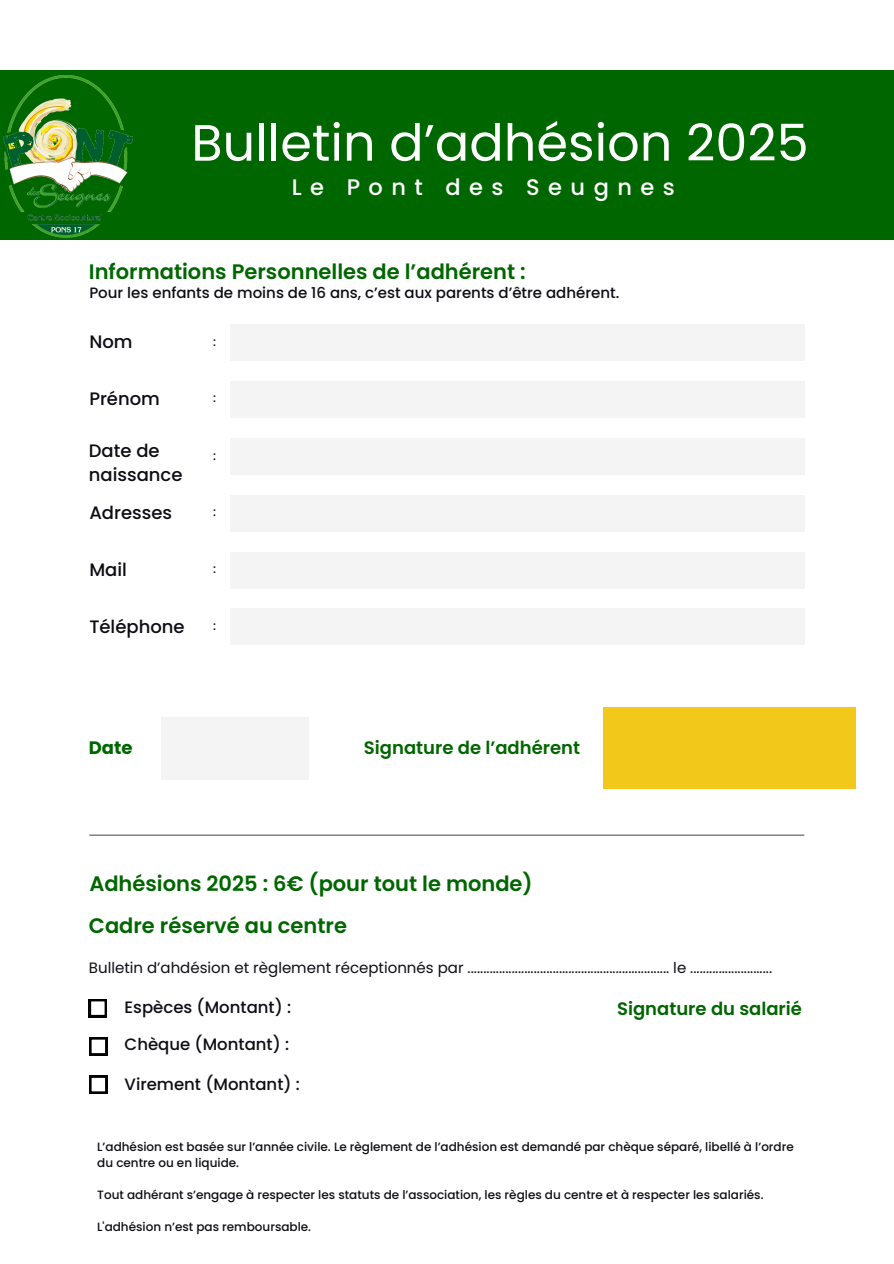
<style>
.page{position:relative;width:894px;height:1264px;background:#fff}
.page>*{position:absolute;margin:0;border:0;box-sizing:border-box;transform-origin:0 0}
.t1{font:51px "Poppins";color:#fff}
.t2{font:500 22.5px "Poppins";letter-spacing:.375em;color:#fff}
.t3{font:600 21px "Poppins";color:#060}
.t4{font:500 18px/24.8px "Poppins";color:#0e0d14}
.t5{font:600 18px "Poppins";color:#060}
.t6{font:700 18px "Poppins";color:#060}
.t7{font:500 16.5px "Poppins";color:#0e0d14}
.t8{font:15px "Poppins";color:#0e0d14}
.t9{font:500 15px "Poppins";color:#0e0d14}
.t10{font:500 12px/16px "Poppins";color:#0e0d14}
</style>
<div class="page">
<div style="left:0;top:70px;width:893px;height:169px;background:#060"></div>
<div style="left:230px;top:324px;width:574px;height:37px;background:#f4f4f4"></div>
<div style="left:230px;top:381px;width:574px;height:37px;background:#f4f4f4"></div>
<div style="left:230px;top:438px;width:574px;height:37px;background:#f4f4f4"></div>
<div style="left:230px;top:495px;width:574px;height:37px;background:#f4f4f4"></div>
<div style="left:230px;top:551px;width:574px;height:37px;background:#f4f4f4"></div>
<div style="left:230px;top:608px;width:574px;height:37px;background:#f4f4f4"></div>
<hr style="left:89px;top:834px;width:715px;height:1px;background:#545454">
<img style="left:3px;top:76px;width:130px;height:162px">
<svg style="left:89px;top:999px;width:18px;height:18px"></svg>
<svg style="left:89px;top:1037px;width:18px;height:18px"></svg>
<div style="left:602px;top:707px;width:253px;height:81px;background:#f2c91b"></div>
<div style="left:161px;top:716px;width:147px;height:63px;background:#f4f4f4"></div>
<svg style="left:89px;top:1075px;width:18px;height:18px"></svg>
<p class="t1" style="left:191px;top:107px;width:618px">Bulletin d’adhésion 2025</p>
<h3 class="t2" style="left:292px;top:171px;width:384px">Le Pont des Seugnes</h3>
<p class="t3" style="left:89px;top:257px;width:438px">Informations Personnelles de l’adhérent :</p>
<p class="t9" style="left:89px;top:282px;width:531px">Pour les enfants de moins de 16 ans, c’est aux parents d’être adhérent.</p>
<h2 class="t4" style="left:89px;top:329px;width:45px">Nom</h2>
<h2 class="t4" style="left:89px;top:386px;width:72px">Prénom</h2>
<h4 class="t4" style="left:89px;top:438px;width:95px">Date de naissance</h4>
<h3 class="t10" style="left:213px;top:333px;width:4px">:</h3>
<p class="t10" style="left:213px;top:390px;width:4px">:</p>
<h3 class="t10" style="left:213px;top:447px;width:4px">:</h3>
<h3 class="t4" style="left:89px;top:500px;width:84px">Adresses</h3>
<p class="t10" style="left:213px;top:504px;width:4px">:</p>
<h3 class="t4" style="left:89px;top:557px;width:39px">Mail</h3>
<h3 class="t10" style="left:213px;top:561px;width:4px">:</h3>
<p class="t4" style="left:89px;top:614px;width:97px">Téléphone</p>
<h2 class="t10" style="left:213px;top:617px;width:4px">:</h2>
<h3 class="t6" style="left:89px;top:734px;width:45px">Date</h3>
<h2 class="t5" style="left:364px;top:734px;width:218px">Signature de l’adhérent</h2>
<h1 class="t3" style="left:89px;top:869px;width:445px">Adhésions 2025 : 6€ (pour tout le monde)</h1>
<h3 class="t3" style="left:89px;top:910px;width:259px">Cadre réservé au centre</h3>
<p class="t8" style="left:89px;top:956px;width:684px">Bulletin d’ahdésion et règlement réceptionnés par ................................................................ le ..........................</p>
<h5 class="t7" style="left:125px;top:995px;width:168px">Espèces (Montant) :</h5>
<h3 class="t7" style="left:125px;top:1032px;width:166px">Chèque (Montant) :</h3>
<h3 class="t7" style="left:125px;top:1072px;width:177px">Virement (Montant) :</h3>
<h3 class="t5" style="left:617px;top:996px;width:186px">Signature du salarié</h3>
<p class="t10" style="left:97px;top:1138px;width:697px">L’adhésion est basée sur l’année civile. Le règlement de l’adhésion est demandé par chèque séparé, libellé à l’ordre du centre ou en liquide.</p>
<h3 class="t10" style="left:97px;top:1186px;width:667px">Tout adhérant s’engage à respecter les statuts de l’association, les règles du centre et à respecter les salariés.</h3>
<p class="t10" style="left:97px;top:1218px;width:215px">L'adhésion n’est pas remboursable.</p>
</div>
